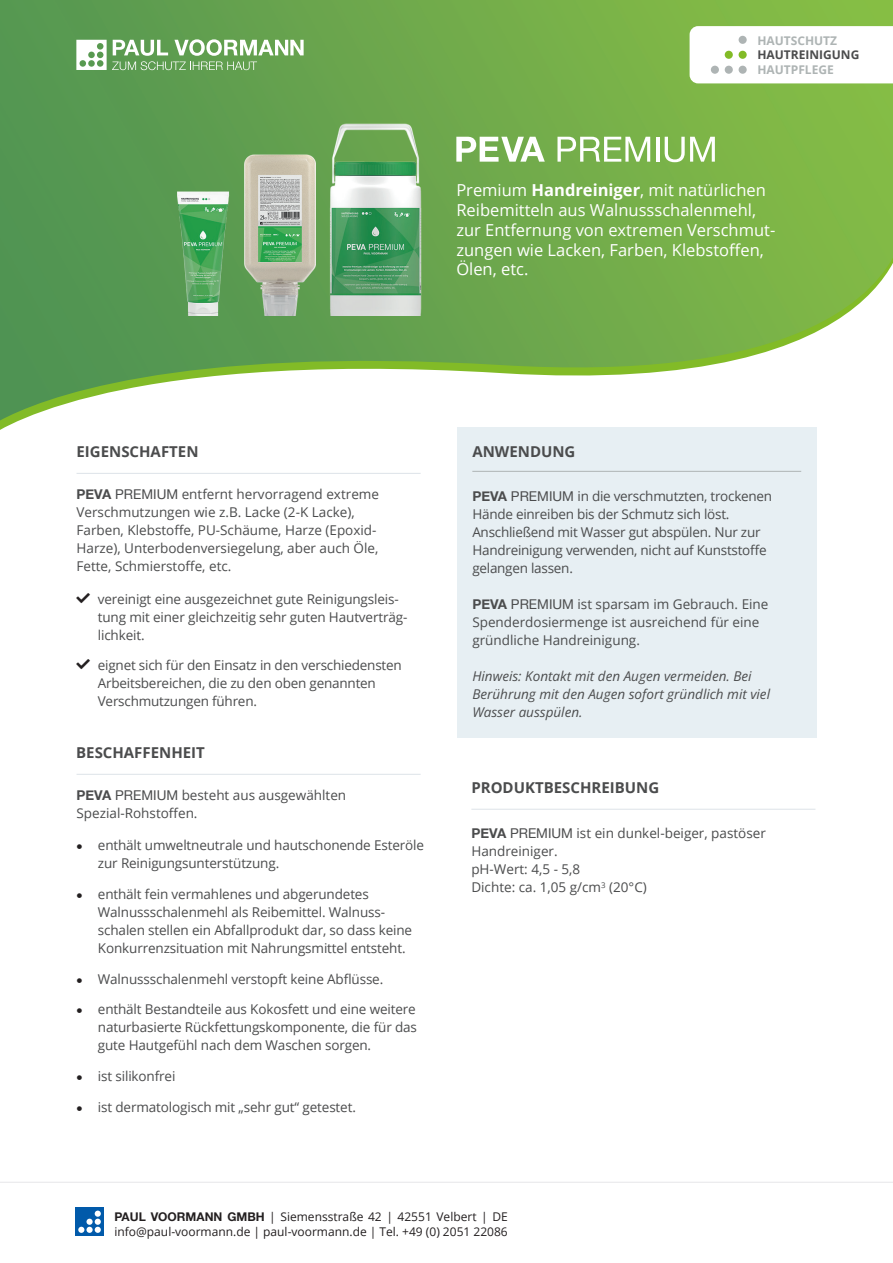
<style>
.page{position:relative;width:893px;height:1263px;background:#fff}
.page>*{position:absolute;margin:0;border:0;box-sizing:border-box;transform-origin:0 0}
.t1{font:16.5px/19.8px "Open Sans";color:#fff}
.t2{font:700 15px "Open Sans";color:#4b4c4d}
.t3{font:13.5px/18px "Open Sans";letter-spacing:-.01em;color:#4b4c4d}
.t4{font:italic 13.5px/18px "Open Sans";color:#4b4c4d}
.t5{font:12px "Open Sans";color:#231f20}
.t6{font:700 12px "Open Sans";color:#aeb4b4}
.t7{font:700 12px "Open Sans";color:#4b4c4d}
.s1{font-weight:700}
.s2{font-family:"Helvetica Neue";font-weight:700}
.s3{font-family:"Helvetica Neue"}
.s4{font-family:"Entypo";color:#231f20}
</style>
<div class="page">
<img style="left:0;top:0;width:893px;height:420px">
<svg style="left:690px;top:26px;width:203px;height:57px"></svg>
<div style="left:739px;top:36px;width:8px;height:8px;background:#aeb4b4;border-radius:50%"></div>
<div style="left:739px;top:51px;width:8px;height:8px;background:#82bb27;border-radius:50%"></div>
<div style="left:739px;top:66px;width:8px;height:8px;background:#aeb4b4;border-radius:50%"></div>
<div style="left:725px;top:51px;width:8px;height:8px;background:#82bb27;border-radius:50%"></div>
<div style="left:725px;top:66px;width:8px;height:8px;background:#aeb4b4;border-radius:50%"></div>
<div style="left:711px;top:66px;width:8px;height:8px;background:#aeb4b4;border-radius:50%"></div>
<div style="left:457px;top:428px;width:359px;height:310px;background:#e7eff3"></div>
<hr style="left:472px;top:471px;width:329px;height:1px;background:#aeb4b4">
<hr style="left:77px;top:473px;width:344px;height:1px;background:#dde3e8">
<hr style="left:77px;top:774px;width:344px;height:1px;background:#dde3e8">
<svg style="left:76px;top:39px;width:228px;height:31px"></svg>
<svg style="left:0;top:1182px;width:893px;height:1px"></svg>
<div style="left:75px;top:1207px;width:29px;height:29px;background:#015aaa"></div>
<div style="left:86px;top:1227px;width:7px;height:6px;background:#fff;border-radius:50%"></div>
<svg style="left:78px;top:1227px;width:6px;height:6px"></svg>
<svg style="left:95px;top:1219px;width:6px;height:14px"></svg>
<div style="left:86px;top:1219px;width:7px;height:6px;background:#fff;border-radius:50%"></div>
<div style="left:95px;top:1210px;width:6px;height:7px;background:#fff;border-radius:50%"></div>
<svg style="left:456px;top:137px;width:89px;height:25px"></svg>
<svg style="left:557px;top:137px;width:93px;height:25px"></svg>
<hr style="left:656px;top:137px;width:3px;height:25px;background:#fff">
<svg style="left:665px;top:137px;width:50px;height:25px"></svg>
<img style="left:178px;top:103px;width:251px;height:213px">
<hr style="left:471px;top:809px;width:344px;height:1px;background:#dde3e8">
<p class="t6" style="left:757px;top:32px;width:81px">HAUTSCHUTZ</p>
<p class="t7" style="left:757px;top:47px;width:104px">HAUTREINIGUNG</p>
<p class="t6" style="left:757px;top:61px;width:78px">HAUTPFLEGE</p>
<p class="t1" style="left:456px;top:180px;width:320px">Premium <span class="s1">Handreiniger</span>, mit natürlichen Reibemitteln aus Walnussschalenmehl, zur Entfernung von extremen Verschmut&shy;zungen wie Lacken, Farben, Klebstoffen, Ölen, etc.</p>
<p class="t2" style="left:77px;top:441px;width:123px">EIGENSCHAFTEN</p>
<p class="t3" style="left:77px;top:485px;width:304px"><span class="s2">PEVA</span> <span class="s3">PREMIUM</span> entfernt hervorragend extreme</p>
<p class="t3" style="left:77px;top:503px;width:280px">Verschmutzungen wie z.B. Lacke (2-K Lacke),</p>
<p class="t3" style="left:77px;top:521px;width:301px">Farben, Klebstoffe, PU-Schäume, Harze (Epoxid-</p>
<p class="t3" style="left:77px;top:539px;width:303px">Harze), Unterbodenversiegelung, aber auch Öle,</p>
<p class="t3" style="left:77px;top:557px;width:156px">Fette, Schmierstoffe, etc.</p>
<p class="t3" style="left:98px;top:589px;width:311px">vereinigt eine ausgezeichnet gute Reinigungsleis&shy;tung mit einer gleichzeitig sehr guten Hautverträg&shy;lichkeit.</p>
<p class="t3" style="left:98px;top:656px;width:306px">eignet sich für den Einsatz in den verschiedensten<br>Arbeitsbereichen, die zu den oben genannten<br>Verschmutzungen führen.</p>
<p class="t2" style="left:76px;top:742px;width:130px">BESCHAFFENHEIT</p>
<p class="t3" style="left:77px;top:786px;width:271px"><span class="s2">PEVA</span> <span class="s3">PREMIUM</span> besteht aus ausgewählten</p>
<p class="t3" style="left:77px;top:804px;width:123px">Spezial-Rohstoffen.</p>
<p class="t3" style="left:98px;top:836px;width:328px;text-indent:-21px"><span class="s4">}</span> enthält umweltneutrale und hautschonende Esteröle zur Reinigungsunterstützung.</p>
<p class="t3" style="left:98px;top:885px;width:316px;text-indent:-21px"><span class="s4">}</span> enthält fein vermahlenes und abgerundetes Walnussschalenmehl als Reibemittel. Walnuss&shy;schalen stellen ein Abfallprodukt dar, so dass keine Konkurrenzsituation mit Nahrungsmittel entsteht.</p>
<p class="t3" style="left:77px;top:969px;width:308px"><span class="s4">}</span> Walnussschalenmehl verstopft keine Abflüsse.</p>
<p class="t3" style="left:98px;top:1000px;width:321px;text-align:justify;text-indent:-21px"><span class="s4">}</span> enthält Bestandteile aus Kokosfett und eine weitere naturbasierte Rückfettungskomponente, die für das gute Hautgefühl nach dem Waschen sorgen.</p>
<p class="t3" style="left:77px;top:1067px;width:100px"><span class="s4">}</span> ist silikonfrei</p>
<p class="t3" style="left:77px;top:1098px;width:281px"><span class="s4">}</span> ist dermatologisch mit „sehr gut“ getestet.</p>
<p class="t2" style="left:472px;top:441px;width:105px">ANWENDUNG</p>
<p class="t3" style="left:472px;top:486px;width:301px"><span class="s2">PEVA</span> <span class="s3">PREMIUM</span> in die verschmutzten, trockenen<br>Hände einreiben bis der Schmutz sich löst.</p>
<p class="t3" style="left:472px;top:522px;width:290px">Anschließend mit Wasser gut abspülen. Nur zur</p>
<p class="t3" style="left:472px;top:540px;width:296px">Handreinigung verwenden, nicht auf Kunststoffe gelangen lassen.</p>
<p class="t3" style="left:472px;top:594px;width:298px"><span class="s2">PEVA</span> <span class="s3">PREMIUM</span> ist sparsam im Gebrauch. Eine<br>Spenderdosiermenge ist ausreichend für eine gründliche Handreinigung.</p>
<p class="t4" style="left:472px;top:666px;width:299px">Hinweis: Kontakt mit den Augen vermeiden. Bei<br>Berührung mit den Augen sofort gründlich mit viel<br>Wasser ausspülen.</p>
<p class="t2" style="left:471px;top:777px;width:189px">PRODUKTBESCHREIBUNG</p>
<p class="t3" style="left:471px;top:824px;width:296px"><span class="s2">PEVA</span> <span class="s3">PREMIUM</span> ist ein dunkel-beiger, pastöser</p>
<p class="t3" style="left:471px;top:842px;width:88px">Handreiniger.</p>
<p class="t3" style="left:471px;top:860px;width:110px">pH-Wert: 4,5 - 5,8</p>
<p class="t3" style="left:471px;top:878px;width:177px">Dichte: ca. 1,05 g/cm<sup>3</sup> (20°C)</p>
<p class="t5" style="left:114px;top:1208px;width:395px"><span class="s2">PAUL VOORMANN GMBH</span> | Siemensstraße 42 | 42551 Velbert | DE</p>
<p class="t5" style="left:114px;top:1223px;width:395px">info@paul-voormann.de | paul-voormann.de | Tel. +49 (0) 2051 22086</p>
</div>
